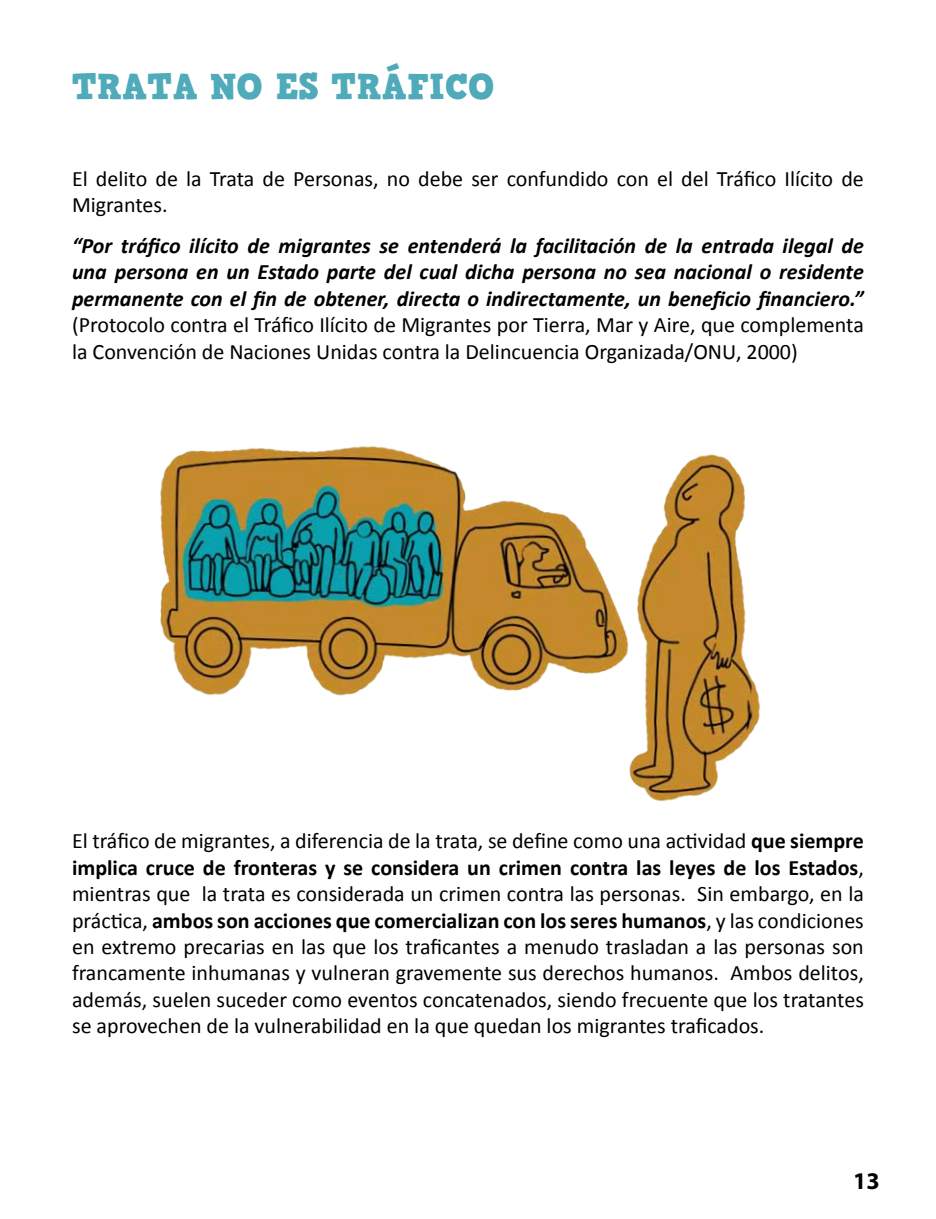
<style>
.page{position:relative;width:936px;height:1219px;background:#fff}
.page>*{position:absolute;margin:0;border:0;box-sizing:border-box;transform-origin:0 0}
.t1{font:36px "HVD Comic Serif Pro";color:#4faaba}
.t2{font:700 24px "Myriad Pro";color:#000}
.t3{font:22px/26.4px "Calibri";color:#000}
.t4{font:italic 700 22px/26.4px "Calibri";color:#000;text-align:justify}
.s1{font-weight:700}
</style>
<div class="page">
<img style="left:160px;top:446px;width:601px;height:355px">
<h1 class="t1" style="left:72px;top:58px;width:423px">TRATA NO ES TRÁFICO</h1>
<p class="t3" style="left:72px;top:164px;width:793px">El delito de la Trata de Personas, no debe ser confundido con el del Tráfico Ilícito de<br>Migrantes.</p>
<p class="t4" style="left:72px;top:232px;width:793px">“Por tráfico ilícito de migrantes se entenderá la facilitación de la entrada ilegal de una persona en un Estado parte del cual dicha persona no sea nacional o residente permanente con el fin de obtener, directa o indirectamente, un beneficio financiero.”</p>
<p class="t3" style="left:72px;top:311px;width:793px">(Protocolo contra el Tráfico Ilícito de Migrantes por Tierra, Mar y Aire, que complementa la Convención de Naciones Unidas contra la Delincuencia Organizada/ONU, 2000)</p>
<p class="t3" style="left:72px;top:827px;width:793px;text-align:justify">El tráfico de migrantes, a diferencia de la trata, se define como una actividad <span class="s1">que siempre implica cruce de fronteras y se considera un crimen contra las leyes de los Estados</span>, mientras que la trata es considerada un crimen contra las personas. Sin embargo, en la práctica, <span class="s1">ambos son acciones que comercializan con los seres humanos</span>, y las condiciones en extremo precarias en las que los traficantes a menudo trasladan a las personas son francamente inhumanas y vulneran gravemente sus derechos humanos. Ambos delitos, además, suelen suceder como eventos concatenados, siendo frecuente que los tratantes se aprovechen de la vulnerabilidad en la que quedan los migrantes traficados.</p>
<p class="t2" style="left:853px;top:1166px;width:28px">13</p>
</div>
